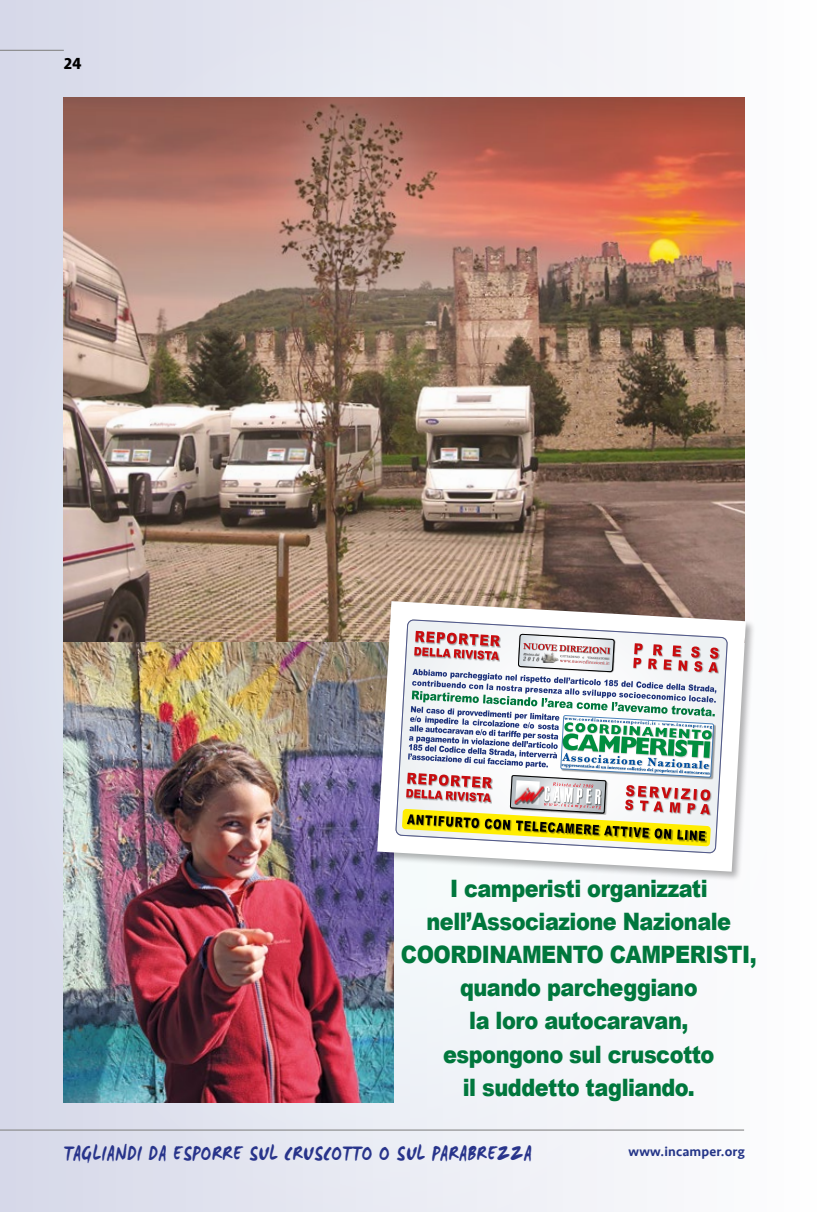
<style>
.page{position:relative;width:830px;height:1212px;background:#fff}
.page>*{position:absolute;margin:0;border:0;box-sizing:border-box;transform-origin:0 0}
.t1{font:900 24px/33px "Arial";letter-spacing:-.025em;color:#00773d;text-align:center;scale:.87 1}
.t2{font:700 22.2px "WC Mano Negra Bta";letter-spacing:.05em;color:#28348b;scale:.81 1}
.t3{font:700 16.5px "Seravek";color:#000}
.t4{font:500 13.5px "Seravek";letter-spacing:.01em;color:#243588}
</style>
<div class="page">
<div style="left:0;top:0;width:829px;height:1212px;background:linear-gradient(to right,#d6d9e9,#fff)"></div>
<img style="left:64px;top:98px;width:680px;height:544px">
<img style="left:64px;top:642px;width:329px;height:461px">
<div style="left:374px;top:599px;width:381px;height:282px;background:#000;opacity:.3"></div>
<svg style="left:377px;top:601px;width:368px;height:271px"></svg>
<svg style="left:395px;top:620px;width:332px;height:233px"></svg>
<div style="left:633px;top:658px;width:86px;height:16px;background:#000;opacity:.35"></div>
<div style="left:634px;top:643px;width:85px;height:17px;background:#000;opacity:.35"></div>
<img style="left:402px;top:631px;width:316px;height:215px">
<hr style="left:0;top:1129px;width:743px;height:1px;background:#878787">
<hr style="left:0;top:50px;width:64px;height:1px;background:#878787">
<p class="t3" style="left:64px;top:51px;width:19px">24</p>
<p class="t1" style="left:401px;top:872px;width:410px">I camperisti organizzati nell’Associazione Nazionale<br>COORDINAMENTO CAMPERISTI, quando parcheggiano<br>la loro autocaravan,<br>espongono sul cruscotto<br>il suddetto tagliando.</p>
<p class="t2" style="left:64px;top:1138px;width:578px">TAGLIANDI DA ESPORRE SUL CRUSCOTTO O SUL PARABREZZA</p>
<p class="t4" style="left:628px;top:1143px;width:118px">www.incamper.org</p>
</div>
